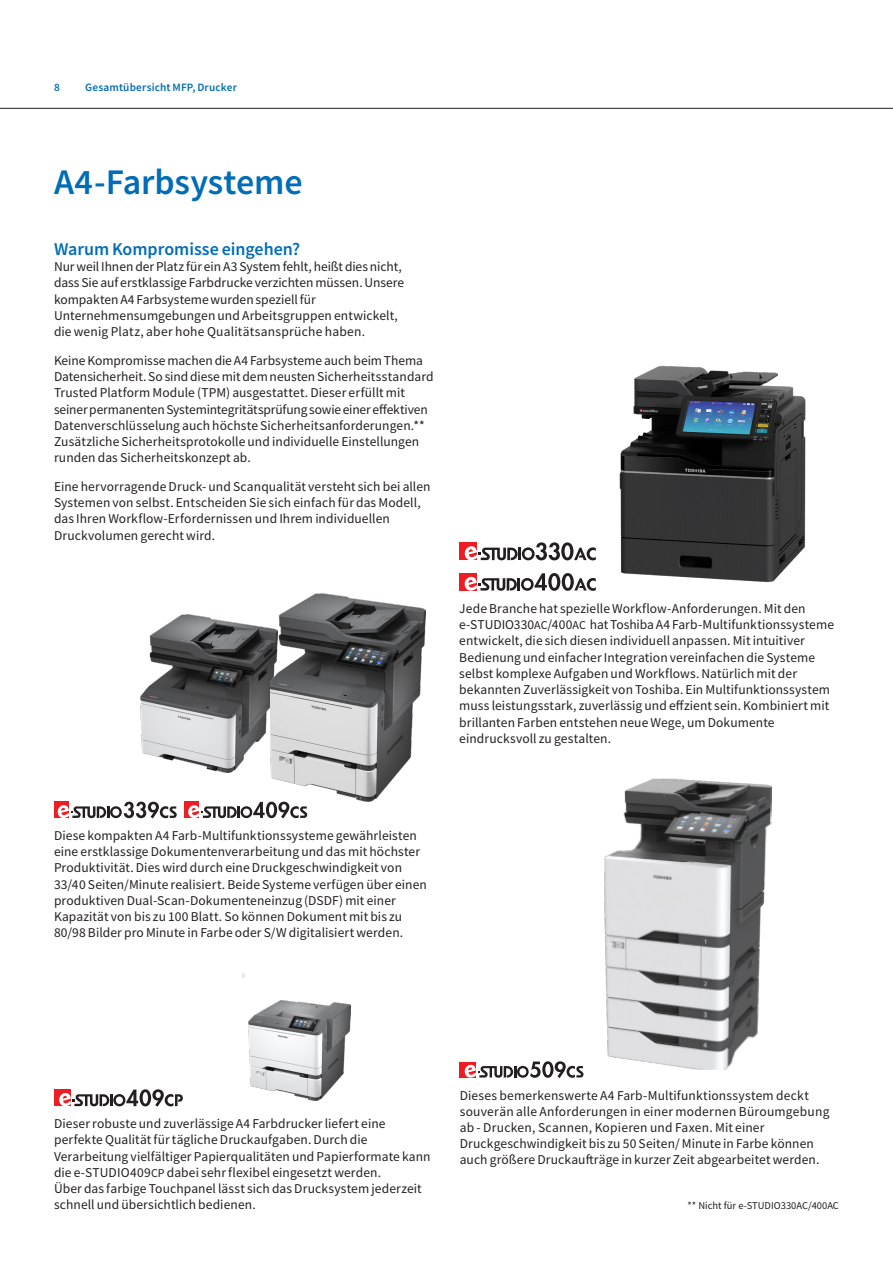
<style>
.page{position:relative;width:893px;height:1263px;background:#fff}
.page>*{position:absolute;margin:0;border:0;box-sizing:border-box;transform-origin:0 0}
.Headline_24pt{font:500 36px "Toshiba Sans";letter-spacing:-.005em;color:#006db7}
.Subheadline_12pt{font:500 18px "Toshiba Sans";letter-spacing:-.005em;color:#006db7}
.Continuous_text_9pt{font:13.5px/16.2px "Toshiba Sans";letter-spacing:.005em;color:#231f20}
.Page_title_7_5pt{font:500 11.25px "Toshiba Sans";letter-spacing:.015em;color:#006db7}
.t1{font:10.5px "Toshiba Sans";color:#231f20}
.s1{font-size:12px}
</style>
<div class="page">
<hr style="left:0;top:108px;width:893px;height:1px;background:#231f20">
<div style="left:54px;top:802px;width:15px;height:16px;background:#ee1d23"></div>
<svg style="left:57px;top:802px;width:120px;height:16px"></svg>
<div style="left:184px;top:802px;width:15px;height:16px;background:#ee1d23"></div>
<svg style="left:188px;top:802px;width:119px;height:16px"></svg>
<img style="left:140px;top:614px;width:131px;height:158px">
<img style="left:271px;top:593px;width:154px;height:208px">
<div style="left:459px;top:543px;width:18px;height:17px;background:#ee1d23"></div>
<svg style="left:464px;top:542px;width:132px;height:18px"></svg>
<div style="left:459px;top:573px;width:18px;height:17px;background:#ee1d23"></div>
<svg style="left:464px;top:573px;width:132px;height:18px"></svg>
<img style="left:619px;top:365px;width:187px;height:217px">
<img style="left:604px;top:778px;width:168px;height:292px">
<div style="left:460px;top:1061px;width:16px;height:16px;background:#ee1d23"></div>
<svg style="left:464px;top:1061px;width:119px;height:17px"></svg>
<div style="left:54px;top:1089px;width:17px;height:17px;background:#ee1d23"></div>
<svg style="left:59px;top:1089px;width:124px;height:18px"></svg>
<img style="left:243px;top:973px;width:108px;height:128px">
<p class="Page_title_7_5pt" style="left:54px;top:80px;width:7px">8</p>
<p class="Page_title_7_5pt" style="left:85px;top:80px;width:153px">Gesamtübersicht MFP, Drucker</p>
<p class="Headline_24pt" style="left:54px;top:158px;width:250px">A4-Farbsysteme</p>
<p class="Subheadline_12pt" style="left:54px;top:237px;width:248px">Warum Kompromisse eingehen?</p>
<p class="Continuous_text_9pt" style="left:54px;top:258px;width:352px">Nur weil Ihnen der Platz für ein A3 System fehlt, heißt dies nicht, dass Sie auf erstklassige Farbdrucke verzichten müssen. Unsere kompakten A4 Farbsysteme wurden speziell für Unternehmensumgebungen und Arbeitsgruppen entwickelt, die wenig Platz, aber hohe Qualitätsansprüche haben.</p>
<p class="Continuous_text_9pt" style="left:54px;top:352px;width:381px">Keine Kompromisse machen die A4 Farbsysteme auch beim Thema Datensicherheit. So sind diese mit dem neusten Sicherheitsstandard Trusted Platform Module (TPM) ausgestattet. Dieser erfüllt mit seiner permanenten Systemintegritätsprüfung sowie einer effektiven Datenverschlüsselung auch höchste Sicherheitsanforderungen.** Zusätzliche Sicherheitsprotokolle und individuelle Einstellungen runden das Sicherheitskonzept ab.</p>
<p class="Continuous_text_9pt" style="left:54px;top:478px;width:378px">Eine hervorragende Druck- und Scanqualität versteht sich bei allen Systemen von selbst. Entscheiden Sie sich einfach für das Modell, das Ihren Workflow-Erfordernissen und Ihrem individuellen Druckvolumen gerecht wird.</p>
<p class="Continuous_text_9pt" style="left:459px;top:600px;width:376px">Jede Branche hat spezielle Workflow-Anforderungen. Mit den e-STUDIO330<span class="s1">AC</span>/400<span class="s1">AC</span> hat Toshiba A4 Farb-Multifunktionssysteme entwickelt, die sich diesen individuell anpassen. Mit intuitiver Bedienung und einfacher Integration vereinfachen die Systeme selbst komplexe Aufgaben und Workflows. Natürlich mit der bekannten Zuverlässigkeit von Toshiba. Ein Multifunktionssystem muss leistungsstark, zuverlässig und effzient sein. Kombiniert mit brillanten Farben entstehen neue Wege, um Dokumente eindrucksvoll zu gestalten.</p>
<p class="Continuous_text_9pt" style="left:54px;top:827px;width:374px">Diese kompakten A4 Farb-Multifunktionssysteme gewährleisten eine erstklassige Dokumentenverarbeitung und das mit höchster Produktivität. Dies wird durch eine Druckgeschwindigkeit von 33/40 Seiten/Minute realisiert. Beide Systeme verfügen über einen produktiven Dual-Scan-Dokumenteneinzug (DSDF) mit einer Kapazität von bis zu 100 Blatt. So können Dokument mit bis zu 80/98 Bilder pro Minute in Farbe oder S/W digitalisiert werden.</p>
<p class="Continuous_text_9pt" style="left:54px;top:1115px;width:378px">Dieser robuste und zuverlässige A4 Farbdrucker liefert eine perfekte Qualität für tägliche Druckaufgaben. Durch die Verarbeitung vielfältiger Papierqualitäten und Papierformate kann die e-STUDIO409<span class="s1">CP</span> dabei sehr flexibel eingesetzt werden.<br>Über das farbige Touchpanel lässt sich das Drucksystem jederzeit schnell und übersichtlich bedienen.</p>
<p class="Continuous_text_9pt" style="left:460px;top:1087px;width:371px">Dieses bemerkenswerte A4 Farb-Multifunktionssystem deckt souverän alle Anforderungen in einer modernen Büroumgebung ab - Drucken, Scannen, Kopieren und Faxen. Mit einer Druckgeschwindigkeit bis zu 50 Seiten/ Minute in Farbe können auch größere Druckaufträge in kurzer Zeit abgearbeitet werden.</p>
<p class="t1" style="left:687px;top:1199px;width:153px">** Nicht für e-STUDIO330AC/400AC</p>
</div>
